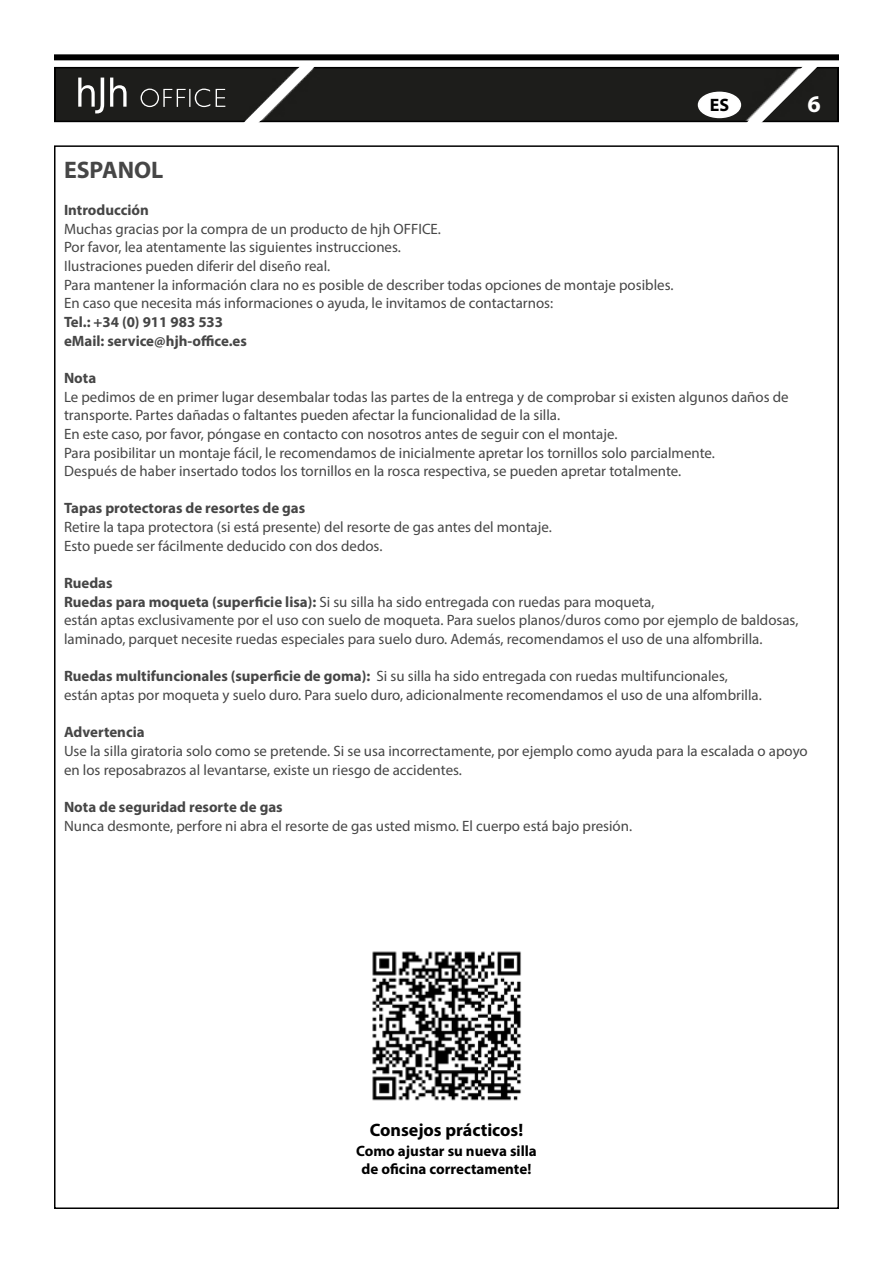
<style>
.page{position:relative;width:893px;height:1263px;background:#fff}
.page>*{position:absolute;margin:0;border:0;box-sizing:border-box;transform-origin:0 0}
.t1{font:700 24px "Myriad Pro";color:#464646}
.t2{font:700 24px "Myriad Pro";color:#fff}
.t3{font:700 18px "Myriad Pro";color:#000}
.t4{font:15px/18.6px "Myriad Pro";color:#464646}
.t5{font:700 15px/18.6px "Myriad Pro";color:#464646}
.t6{font:700 15px/18px "Myriad Pro";color:#000;text-align:center}
.s1{font-weight:700}
</style>
<div class="page">
<div style="left:57px;top:70px;width:663px;height:49px;background:#1d1d1b"></div>
<div style="left:54px;top:67px;width:785px;height:55px;border:2px solid #000"></div>
<svg style="left:720px;top:60px;width:119px;height:63px"></svg>
<div style="left:54px;top:54px;width:785px;height:6px;background:#000"></div>
<div style="left:698px;top:92px;width:42px;height:25px;background:#fff;border-radius:50%"></div>
<div style="left:698px;top:92px;width:43px;height:26px;border:2px solid #fff;border-radius:50%"></div>
<img style="left:372px;top:951px;width:149px;height:150px">
<svg style="left:78px;top:78px;width:26px;height:35px"></svg>
<svg style="left:110px;top:78px;width:17px;height:29px"></svg>
<svg style="left:141px;top:54px;width:206px;height:93px"></svg>
<p class="t3" style="left:710px;top:98px;width:21px">ES</p>
<h1 class="t2" style="left:807px;top:94px;width:15px">6</h1>
<h1 class="t1" style="left:64px;top:160px;width:101px">ESPANOL</h1>
<p class="t5" style="left:64px;top:202px;width:86px">Introducción</p>
<p class="t4" style="left:64px;top:220px;width:611px">Muchas gracias por la compra de un producto de hjh OFFICE.<br>Por favor, lea atentamente las siguientes instrucciones.<br>Ilustraciones pueden diferir del diseño real.<br>Para mantener la información clara no es posible de describer todas opciones de montaje posibles.<br>En caso que necesita más informaciones o ayuda, le invitamos de contactarnos:</p>
<p class="t5" style="left:64px;top:314px;width:184px">Tel.: +34 (0) 911 983 533 eMail: service@hjh-office.es</p>
<p class="t5" style="left:64px;top:370px;width:34px">Nota</p>
<p class="t4" style="left:64px;top:388px;width:726px">Le pedimos de en primer lugar desembalar todas las partes de la entrega y de comprobar si existen algunos daños de transporte. Partes dañadas o faltantes pueden afectar la funcionalidad de la silla.<br>En este caso, por favor, póngase en contacto con nosotros antes de seguir con el montaje.<br>Para posibilitar un montaje fácil, le recomendamos de inicialmente apretar los tornillos solo parcialmente.<br>Después de haber insertado todos los tornillos en la rosca respectiva, se pueden apretar totalmente.</p>
<p class="t5" style="left:64px;top:500px;width:243px">Tapas protectoras de resortes de gas</p>
<p class="t4" style="left:64px;top:518px;width:489px">Retire la tapa protectora (si está presente) del resorte de gas antes del montaje.<br>Esto puede ser fácilmente deducido con dos dedos.</p>
<p class="t4" style="left:64px;top:574px;width:736px"><span class="s1">Ruedas<br>Ruedas para moqueta (superficie lisa):</span> Si su silla ha sido entregada con ruedas para moqueta,<br>están aptas exclusivamente por el uso con suelo de moqueta. Para suelos planos/duros como por ejemplo de baldosas, laminado, parquet necesite ruedas especiales para suelo duro. Además, recomendamos el uso de una alfombrilla.</p>
<p class="t4" style="left:64px;top:667px;width:699px"><span class="s1">Ruedas multifuncionales (superficie de goma):</span> Si su silla ha sido entregada con ruedas multifuncionales, están aptas por moqueta y suelo duro. Para suelo duro, adicionalmente recomendamos el uso de una alfombrilla.</p>
<p class="t5" style="left:64px;top:724px;width:82px">Advertencia</p>
<p class="t4" style="left:64px;top:742px;width:745px">Use la silla giratoria solo como se pretende. Si se usa incorrectamente, por ejemplo como ayuda para la escalada o apoyo en los reposabrazos al levantarse, existe un riesgo de accidentes.</p>
<p class="t5" style="left:64px;top:799px;width:220px">Nota de seguridad resorte de gas</p>
<p class="t4" style="left:64px;top:817px;width:570px">Nunca desmonte, perfore ni abra el resorte de gas usted mismo. El cuerpo está bajo presión.</p>
<p class="t3" style="left:370px;top:1123px;width:155px">Consejos prácticos!</p>
<p class="t6" style="left:356px;top:1143px;width:182px">Como ajustar su nueva silla de oficina correctamente!</p>
</div>
